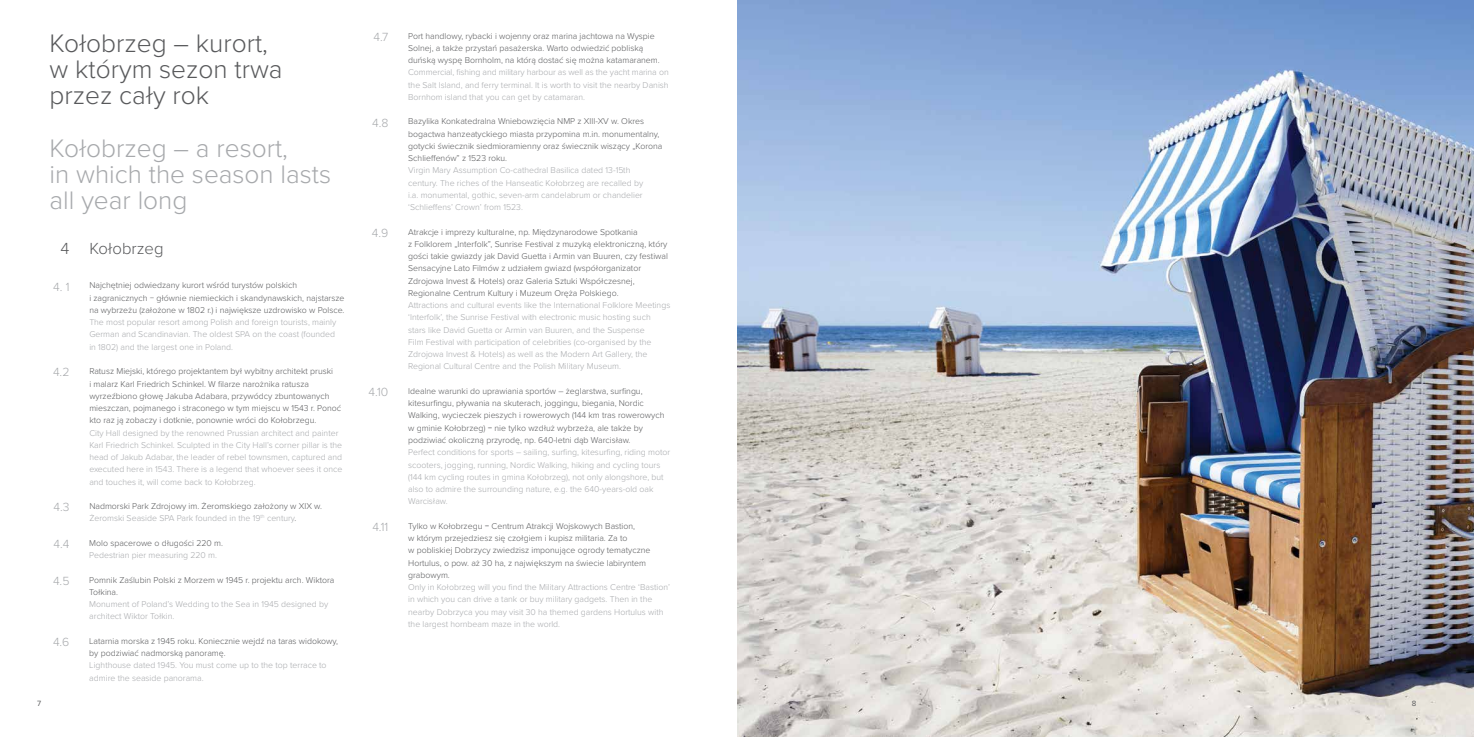
<style>
.page{position:relative;width:1474px;height:737px;background:#fff}
.page>*{position:absolute;margin:0;border:0;box-sizing:border-box;transform-origin:0 0}
.t1{font:300 26.25px/26.2px "Proxima Nova";color:#a7a9ac}
.t2{font:300 26.25px/26.2px "Proxima Nova";color:#58595b}
.t3{font:300 16.62px "Proxima Nova";color:#58595b}
.t4{font:300 12.25px "Proxima Nova";color:#a7a9ac}
.t5{font:300 8.75px/12.2px "Proxima Nova";color:#58595b}
.t6{font:300 8.75px/12.2px "Proxima Nova";color:#a7a9ac}
.t7{font:7.88px "Proxima Nova";color:#58595b}
.s1{font-family:"DIN Pro"}
.s2{color:#a7a9ac}
.s3{font-family:"DIN Pro";font-weight:400}
</style>
<div class="page">
<img style="left:737px;top:0;width:736px;height:737px">
<h1 class="t2" style="left:50px;top:28px;width:234px">Kołobrzeg – kurort, w którym sezon trwa przez cały rok</h1>
<h1 class="t1" style="left:50px;top:133px;width:283px">Kołobrzeg – a resort,<br>in which the season lasts all year long</h1>
<h2 class="t3" style="left:60px;top:236px;width:105px">4 Kołobrzeg</h2>
<h3 class="t4" style="left:53px;top:277px;width:18px">4. 1</h3>
<p class="t5" style="left:89px;top:279px;width:257px">Najchętniej odwiedzany kurort wśród turystów polskich<br>i zagranicznych <span class="s1">–</span> głównie niemieckich i skandynawskich, najstarsze na wybrzeżu (założone w 1802 r.) i największe uzdrowisko w Polsce.</p>
<p class="t6" style="left:89px;top:316px;width:248px">The most popular resort among Polish and foreign tourists, mainly<br>German and Scandinavian. The oldest SPA on the coast (founded in 1802) and the largest one in Poland.</p>
<p class="t5" style="left:89px;top:365px;width:253px">Ratusz Miejski, którego projektantem był wybitny architekt pruski<br>i malarz Karl Friedrich Schinkel. W filarze narożnika ratusza wyrzeźbiono głowę Jakuba Adabara, przywódcy zbuntowanych mieszczan, pojmanego i straconego w tym miejscu w 1543 r. Ponoć kto raz ją zobaczy i dotknie, ponownie wróci do Kołobrzegu.</p>
<p class="t6" style="left:89px;top:426px;width:254px">City Hall designed by the renowned Prussian architect and painter Karl Friedrich Schinkel. Sculpted in the City Hall’s corner pillar is the head of Jakub Adabar, the leader of rebel townsmen, captured and executed here in 1543. There is a legend that whoever sees it once and touches it, will come back to Kołobrzeg.</p>
<p class="t5" style="left:89px;top:499px;width:234px">Nadmorski Park Zdrojowy im. Żeromskiego założony w XIX w.<br><span class="s2">Żeromski Seaside SPA Park founded in the 19</span><sup>th</sup> <span class="s2">century</span>.</p>
<p class="t5" style="left:89px;top:536px;width:135px">Molo spacerowe o długości 220 m.</p>
<p class="t6" style="left:89px;top:548px;width:129px">Pedestrian pier measuring 220 m.</p>
<p class="t5" style="left:89px;top:573px;width:247px">Pomnik Zaślubin Polski z Morzem w 1945 r. projektu arch. Wiktora<br>Tołkina.</p>
<p class="t6" style="left:89px;top:597px;width:240px">Monument of Poland’s Wedding to the Sea in 1945 designed by architect Wiktor Tołkin.</p>
<p class="t5" style="left:89px;top:634px;width:250px">Latarnia morska z 1945 roku. Koniecznie wejdź na taras widokowy, by podziwiać nadmorską panoramę.</p>
<p class="t6" style="left:89px;top:659px;width:239px">Lighthouse dated 1945. You must come up to the top terrace to admire the seaside panorama.</p>
<h3 class="t4" style="left:53px;top:363px;width:18px">4.2</h3>
<h3 class="t4" style="left:53px;top:498px;width:17px">4.3</h3>
<h3 class="t4" style="left:54px;top:535px;width:17px">4.4</h3>
<h3 class="t4" style="left:53px;top:571px;width:18px">4.5</h3>
<h3 class="t4" style="left:53px;top:633px;width:18px">4.6</h3>
<h3 class="t4" style="left:373px;top:28px;width:16px">4.7</h3>
<h3 class="t4" style="left:372px;top:113px;width:18px">4.8</h3>
<h3 class="t4" style="left:372px;top:224px;width:18px">4.9</h3>
<h3 class="t4" style="left:368px;top:383px;width:21px">4.10</h3>
<h3 class="t4" style="left:372px;top:518px;width:18px">4.11</h3>
<p class="t5" style="left:408px;top:29px;width:253px">Port handlowy, rybacki i wojenny oraz marina jachtowa na Wyspie<br>Solnej, a także przystań pasażerska. Warto odwiedzić pobliską duńską wyspę Bornholm, na którą dostać się można katamaranem.</p>
<p class="t6" style="left:408px;top:66px;width:262px;text-align:justify">Commercial, fishing and military harbour as well as the yacht marina on the Salt Island, and ferry terminal. It is worth to visit the nearby Danish Bornhom island that you can get by catamaran.</p>
<p class="t5" style="left:408px;top:115px;width:256px">Bazylika Konkatedralna Wniebowzięcia NMP z XIII-XV w. Okres bogactwa hanzeatyckiego miasta przypomina m.in. monumentalny, gotycki świecznik siedmioramienny oraz świecznik wiszący „Korona Schlieffenów” z 1523 roku.</p>
<p class="t6" style="left:408px;top:164px;width:237px">Virgin Mary Assumption Co-cathedral Basilica dated 13-15th century. The riches of the Hanseatic Kołobrzeg are recalled by i.a. monumental, gothic, seven-arm candelabrum or chandelier ‘Schlieffens’ Crown’ from 1523.</p>
<p class="t5" style="left:408px;top:225px;width:261px">Atrakcje i imprezy kulturalne, np. Międzynarodowe Spotkania<br>z Folklorem „Interfolk”, Sunrise Festival z muzyką elektroniczną, który gości takie gwiazdy jak David Guetta i Armin van Buuren, czy festiwal Sensacyjne Lato Filmów z udziałem gwiazd (współorganizator Zdrojowa Invest &amp; Hotels) oraz Galeria Sztuki Współczesnej, Regionalne Centrum Kultury i Muzeum Oręża Polskiego.</p>
<p class="t6" style="left:408px;top:299px;width:264px">Attractions and cultural events like the International Folklore Meetings ‘Interfolk’, the Sunrise Festival with electronic music hosting such stars like David Guetta or Armin van Buuren, and the Suspense<br>Film Festival with participation of celebrities (co-organised by the Zdrojowa Invest &amp; Hotels) as well as the Modern Art Gallery, the Regional Cultural Centre and the Polish Military Museum.</p>
<p class="t5" style="left:408px;top:384px;width:258px">Idealne warunki do uprawiania sportów – żeglarstwa, surfingu, kitesurfingu, pływania na skuterach, joggingu, biegania, Nordic Walking, wycieczek pieszych i rowerowych (144 km tras rowerowych w gminie Kołobrzeg) <span class="s3">–</span> nie tylko wzdłuż wybrzeża, ale także by podziwiać okoliczną przyrodę, np. 640-letni dąb Warcisław.</p>
<p class="t6" style="left:408px;top:446px;width:263px">Perfect conditions for sports – sailing, surfing, kitesurfing, riding motor scooters, jogging, running, Nordic Walking, hiking and cycling tours (144 km cycling routes in gmina Kołobrzeg), not only alongshore, but also to admire the surrounding nature, e.g. the 640-years-old oak Warcisław.</p>
<p class="t5" style="left:408px;top:519px;width:244px">Tylko w Kołobrzegu <span class="s3">–</span> Centrum Atrakcji Wojskowych Bastion,<br>w którym przejedziesz się czołgiem i kupisz militaria. Za to<br>w pobliskiej Dobrzycy zwiedzisz imponujące ogrody tematyczne Hortulus, o pow. aż 30 ha, z największym na świecie labiryntem grabowym.</p>
<p class="t6" style="left:408px;top:580px;width:263px">Only in Kołobrzeg will you find the Military Attractions Centre ‘Bastion’ in which you can drive a tank or buy military gadgets. Then in the nearby Dobrzyca you may visit 30 ha themed gardens Hortulus with the largest hornbeam maze in the world.</p>
<p class="t7" style="left:37px;top:697px;width:6px">7</p>
<p class="t7" style="left:1411px;top:697px;width:6px">8</p>
</div>
